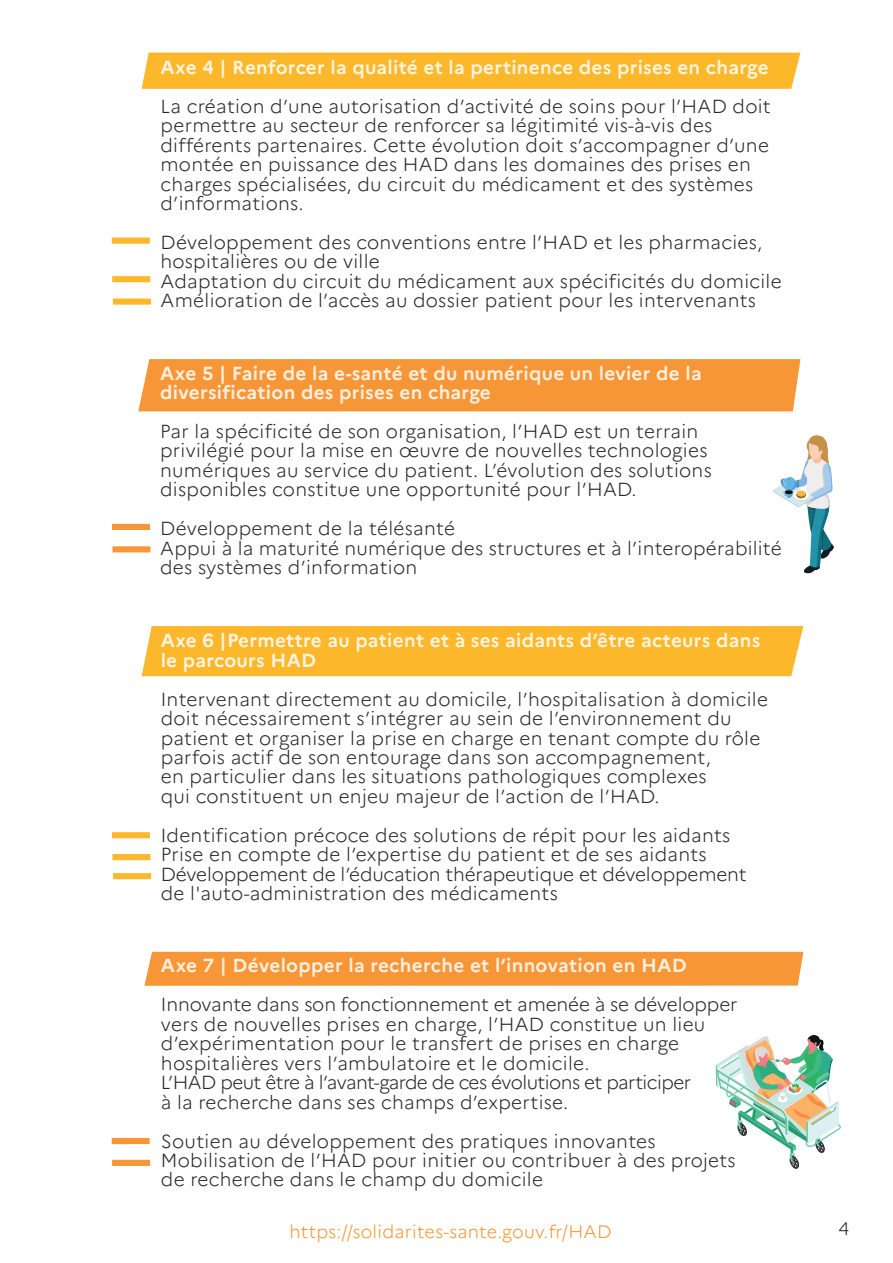
<style>
.page{position:relative;width:893px;height:1263px;background:#fff}
.page>*{position:absolute;margin:0;border:0;box-sizing:border-box;transform-origin:0 0}
.t1{font:300 18.9px/19.5px "Marianne";letter-spacing:.015em;color:rgb(0 0 1/.85)}
.t2{font:700 18.9px/19.5px "Marianne";letter-spacing:.015em;color:rgb(255 255 255/.85)}
.t3{font:300 18px "Marianne";letter-spacing:.015em;color:#f79636}
.t4{font:300 18px "Marianne";color:rgb(0 0 1/.85)}
</style>
<div class="page">
<div style="left:142px;top:53px;width:658px;height:36px;background:#fcb72b"></div>
<div style="left:112px;top:276px;width:38px;height:6px;background:#fcb72b"></div>
<div style="left:113px;top:299px;width:38px;height:6px;background:#fcb72b"></div>
<div style="left:112px;top:238px;width:38px;height:6px;background:#fcb72b"></div>
<div style="left:138px;top:359px;width:662px;height:52px;background:#f79636"></div>
<div style="left:112px;top:546px;width:38px;height:6px;background:#f79636"></div>
<div style="left:112px;top:524px;width:38px;height:6px;background:#f79636"></div>
<div style="left:142px;top:626px;width:661px;height:50px;background:#fcb72b"></div>
<div style="left:112px;top:854px;width:38px;height:6px;background:#fcb72b"></div>
<div style="left:113px;top:873px;width:38px;height:6px;background:#fcb72b"></div>
<div style="left:112px;top:832px;width:38px;height:6px;background:#fcb72b"></div>
<div style="left:144px;top:952px;width:659px;height:34px;background:#f79636"></div>
<div style="left:112px;top:1160px;width:38px;height:6px;background:#f79636"></div>
<div style="left:112px;top:1138px;width:38px;height:6px;background:#f79636"></div>
<svg style="left:716px;top:1035px;width:125px;height:134px"></svg>
<svg style="left:773px;top:435px;width:61px;height:139px"></svg>
<p class="t2" style="left:160px;top:57px;width:610px">Axe 4 | Renforcer la qualité et la pertinence des prises en charge</p>
<p class="t1" style="left:160px;top:96px;width:612px">La création d’une autorisation d’activité de soins pour l’HAD doit permettre au secteur de renforcer sa légitimité vis-à-vis des différents partenaires. Cette évolution doit s’accompagner d’une montée en puissance des HAD dans les domaines des prises en charges spécialisées, du circuit du médicament et des systèmes d’informations.</p>
<p class="t1" style="left:160px;top:232px;width:623px">Développement des conventions entre l’HAD et les pharmacies, hospitalières ou de ville<br>Adaptation du circuit du médicament aux spécificités du domicile Amélioration de l’accès au dossier patient pour les intervenants</p>
<p class="t2" style="left:160px;top:363px;width:543px">Axe 5 | Faire de la e-santé et du numérique un levier de la diversification des prises en charge</p>
<p class="t1" style="left:160px;top:421px;width:553px">Par la spécificité de son organisation, l’HAD est un terrain privilégié pour la mise en œuvre de nouvelles technologies numériques au service du patient. L’évolution des solutions disponibles constitue une opportunité pour l’HAD.</p>
<p class="t1" style="left:160px;top:519px;width:623px">Développement de la télésanté<br>Appui à la maturité numérique des structures et à l’interopérabilité des systèmes d’information</p>
<p class="t2" style="left:161px;top:631px;width:601px">Axe 6 |Permettre au patient et à ses aidants d’être acteurs dans le parcours HAD</p>
<p class="t1" style="left:161px;top:689px;width:609px">Intervenant directement au domicile, l’hospitalisation à domicile doit nécessairement s’intégrer au sein de l’environnement du patient et organiser la prise en charge en tenant compte du rôle parfois actif de son entourage dans son accompagnement,<br>en particulier dans les situations pathologiques complexes<br>qui constituent un enjeu majeur de l’action de l’HAD.</p>
<p class="t1" style="left:161px;top:825px;width:587px">Identification précoce des solutions de répit pour les aidants Prise en compte de l’expertise du patient et de ses aidants Développement de l’éducation thérapeutique et développement de l'auto-administration des médicaments</p>
<p class="t2" style="left:161px;top:956px;width:527px">Axe 7 | Développer la recherche et l’innovation en HAD</p>
<p class="t1" style="left:161px;top:995px;width:578px">Innovante dans son fonctionnement et amenée à se développer vers de nouvelles prises en charge, l’HAD constitue un lieu d’expérimentation pour le transfert de prises en charge hospitalières vers l’ambulatoire et le domicile.<br>L’HAD peut être à l’avant-garde de ces évolutions et participer<br>à la recherche dans ses champs d’expertise.</p>
<p class="t1" style="left:161px;top:1131px;width:576px">Soutien au développement des pratiques innovantes<br>Mobilisation de l’HAD pour initier ou contribuer à des projets de recherche dans le champ du domicile</p>
<p class="t3" style="left:289px;top:1220px;width:324px">https://solidarites-sante.gouv.fr/HAD</p>
<p class="t4" style="left:838px;top:1217px;width:12px">4</p>
</div>
